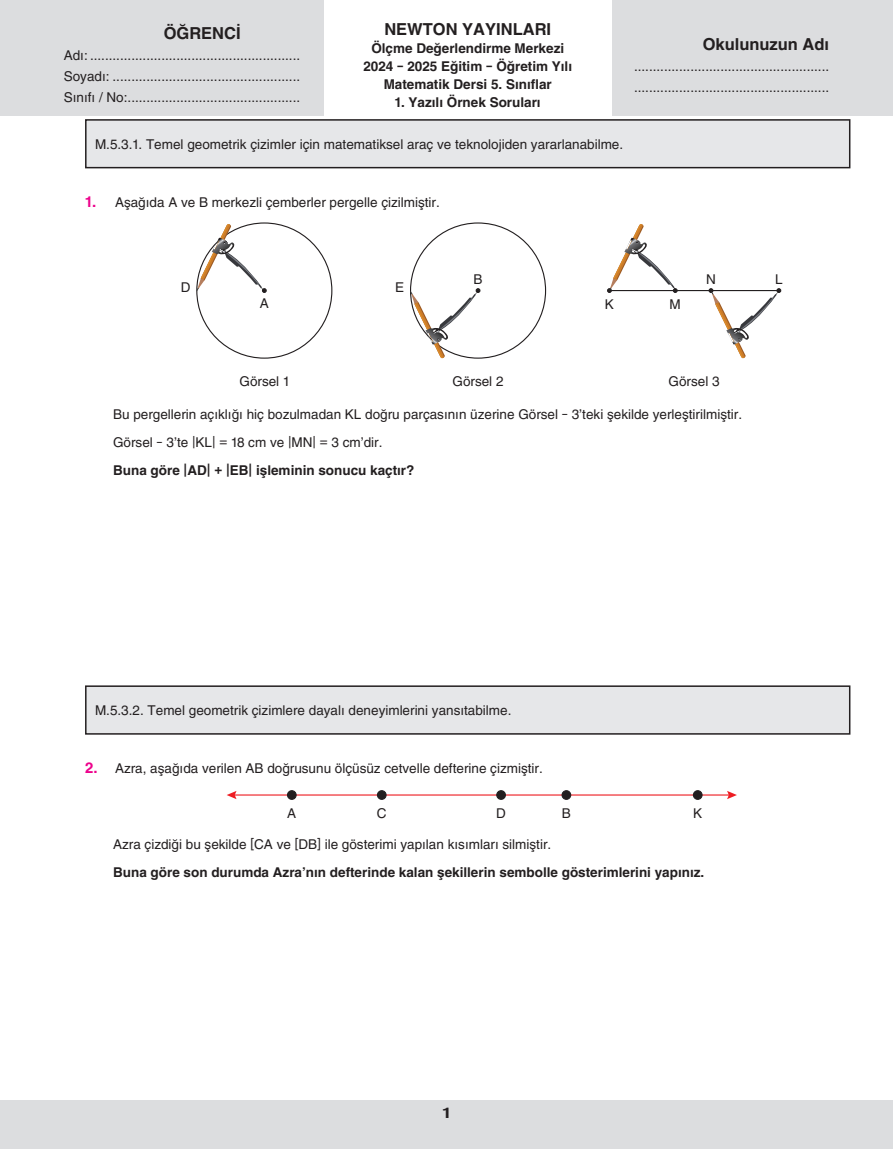
<style>
.page{position:relative;width:893px;height:1149px;background:#fff}
.page>*{position:absolute;margin:0;border:0;box-sizing:border-box;transform-origin:0 0}
.t1{font:700 16.5px "Helvetica BES";color:#231f20}
.t2{font:700 15px "Dax";color:#231f20;scale:1.1 1}
.soru_regular{font:13.5px/21px "Helvetica BES";color:#231f20;text-align:justify}
.soru_bold{font:700 13.5px/18px "Helvetica BES";color:#231f20;text-align:center}
.Tablo_ici{font:13.5px "Helvetica BES";color:#231f20}
.s1{font-weight:700;font-size:15px;color:#ed028c}
</style>
<div class="page">
<div style="left:1px;top:1099px;width:892px;height:49px;background:#dcdddf"></div>
<div style="left:1px;top:0;width:892px;height:116px;background:#dcdddf"></div>
<div style="left:324px;top:0;width:287px;height:119px;background:#fff"></div>
<div style="left:86px;top:120px;width:764px;height:48px;background:#e6e7e9"></div>
<div style="left:85px;top:119px;width:765px;height:49px;border:2px solid #231f20"></div>
<svg style="left:196px;top:224px;width:71px;height:69px"></svg>
<svg style="left:410px;top:288px;width:70px;height:70px"></svg>
<svg style="left:607px;top:224px;width:71px;height:69px"></svg>
<svg style="left:709px;top:288px;width:72px;height:70px"></svg>
<hr style="left:609px;top:290px;width:170px;height:1px;background:#231f20">
<div style="left:86px;top:686px;width:764px;height:47px;background:#e6e7e9"></div>
<div style="left:85px;top:685px;width:765px;height:49px;border:2px solid #231f20"></div>
<hr style="left:233px;top:794px;width:497px;height:1px;background:#ee1d23">
<svg style="left:227px;top:791px;width:10px;height:8px"></svg>
<svg style="left:727px;top:791px;width:10px;height:8px"></svg>
<div style="left:287px;top:790px;width:9px;height:9px;background:#231f20;border-radius:50%"></div>
<div style="left:287px;top:789px;width:10px;height:10px;border:1px solid #231f20;border-radius:50%"></div>
<div style="left:377px;top:790px;width:9px;height:9px;background:#231f20;border-radius:50%"></div>
<div style="left:377px;top:789px;width:10px;height:10px;border:1px solid #231f20;border-radius:50%"></div>
<div style="left:497px;top:790px;width:8px;height:9px;background:#231f20;border-radius:50%"></div>
<div style="left:496px;top:789px;width:10px;height:10px;border:1px solid #231f20;border-radius:50%"></div>
<div style="left:562px;top:790px;width:9px;height:9px;background:#231f20;border-radius:50%"></div>
<div style="left:561px;top:789px;width:10px;height:10px;border:1px solid #231f20;border-radius:50%"></div>
<div style="left:693px;top:790px;width:9px;height:9px;background:#231f20;border-radius:50%"></div>
<div style="left:693px;top:789px;width:10px;height:10px;border:1px solid #231f20;border-radius:50%"></div>
<p class="t1" style="left:384px;top:16px;width:168px">NEWTON YAYINLARI</p>
<p class="soru_bold" style="left:363px;top:38px;width:210px">Ölçme Değerlendirme Merkezi<br>2024 - 2025 Eğitim - Öğretim Yılı<br>Matematik Dersi 5. Sınıflar</p>
<p class="soru_bold" style="left:395px;top:92px;width:147px">1. Yazılı Örnek Soruları</p>
<p class="Tablo_ici" style="left:95px;top:133px;width:530px">M.5.3.1. Temel geometrik çizimler için matematiksel araç ve teknolojiden yararlanabilme.</p>
<p class="t1" style="left:164px;top:21px;width:79px">ÖĞRENCİ</p>
<p class="soru_regular" style="left:64px;top:44px;width:238px">Adı: ........................................................<br>Soyadı: ..................................................<br>Sınıfı / No:..............................................</p>
<p class="t1" style="left:703px;top:31px;width:128px">Okulunuzun Adı</p>
<p class="soru_regular" style="left:634px;top:54px;width:197px">.................................................... ....................................................</p>
<p class="soru_regular" style="left:85px;top:190px;width:356px"><span class="s1">1.</span> Aşağıda A ve B merkezli çemberler pergelle çizilmiştir.</p>
<p class="soru_regular" style="left:181px;top:276px;width:11px">D</p>
<p class="soru_regular" style="left:395px;top:276px;width:11px">E</p>
<p class="soru_regular" style="left:473px;top:267px;width:11px">B</p>
<p class="soru_regular" style="left:706px;top:267px;width:11px">N</p>
<p class="soru_regular" style="left:775px;top:267px;width:9px">L</p>
<p class="soru_regular" style="left:260px;top:291px;width:11px">A</p>
<p class="soru_regular" style="left:605px;top:292px;width:11px">K</p>
<p class="soru_regular" style="left:670px;top:292px;width:13px">M</p>
<p class="soru_regular" style="left:240px;top:369px;width:51px">Görsel 1</p>
<p class="soru_regular" style="left:452px;top:369px;width:53px">Görsel 2</p>
<p class="soru_regular" style="left:669px;top:369px;width:53px">Görsel 3</p>
<p class="soru_regular" style="left:113px;top:402px;width:630px">Bu pergellerin açıklığı hiç bozulmadan KL doğru parçasının üzerine Görsel - 3’teki şekilde yerleştirilmiştir.</p>
<p class="soru_regular" style="left:113px;top:430px;width:271px">Görsel - 3’te |KL| = 18 cm ve |MN| = 3 cm’dir.</p>
<p class="soru_bold" style="left:113px;top:460px;width:303px">Buna göre |AD| + |EB| işleminin sonucu kaçtır?</p>
<p class="Tablo_ici" style="left:95px;top:699px;width:418px">M.5.3.2. Temel geometrik çizimlere dayalı deneyimlerini yansıtabilme.</p>
<p class="soru_regular" style="left:85px;top:756px;width:459px"><span class="s1">2.</span> Azra, aşağıda verilen AB doğrusunu ölçüsüz cetvelle defterine çizmiştir.</p>
<p class="soru_regular" style="left:287px;top:801px;width:11px">A</p>
<p class="soru_regular" style="left:377px;top:801px;width:11px">C</p>
<p class="soru_regular" style="left:496px;top:801px;width:11px">D</p>
<p class="soru_regular" style="left:562px;top:801px;width:11px">B</p>
<p class="soru_regular" style="left:693px;top:801px;width:11px">K</p>
<p class="soru_regular" style="left:113px;top:832px;width:440px">Azra çizdiği bu şekilde [CA ve [DB] ile gösterimi yapılan kısımları silmiştir.</p>
<p class="soru_bold" style="left:113px;top:861px;width:593px">Buna göre son durumda Azra’nın defterinde kalan şekillerin sembolle gösterimlerini yapınız.</p>
<p class="t2" style="left:442px;top:1104px;width:10px">1</p>
</div>
